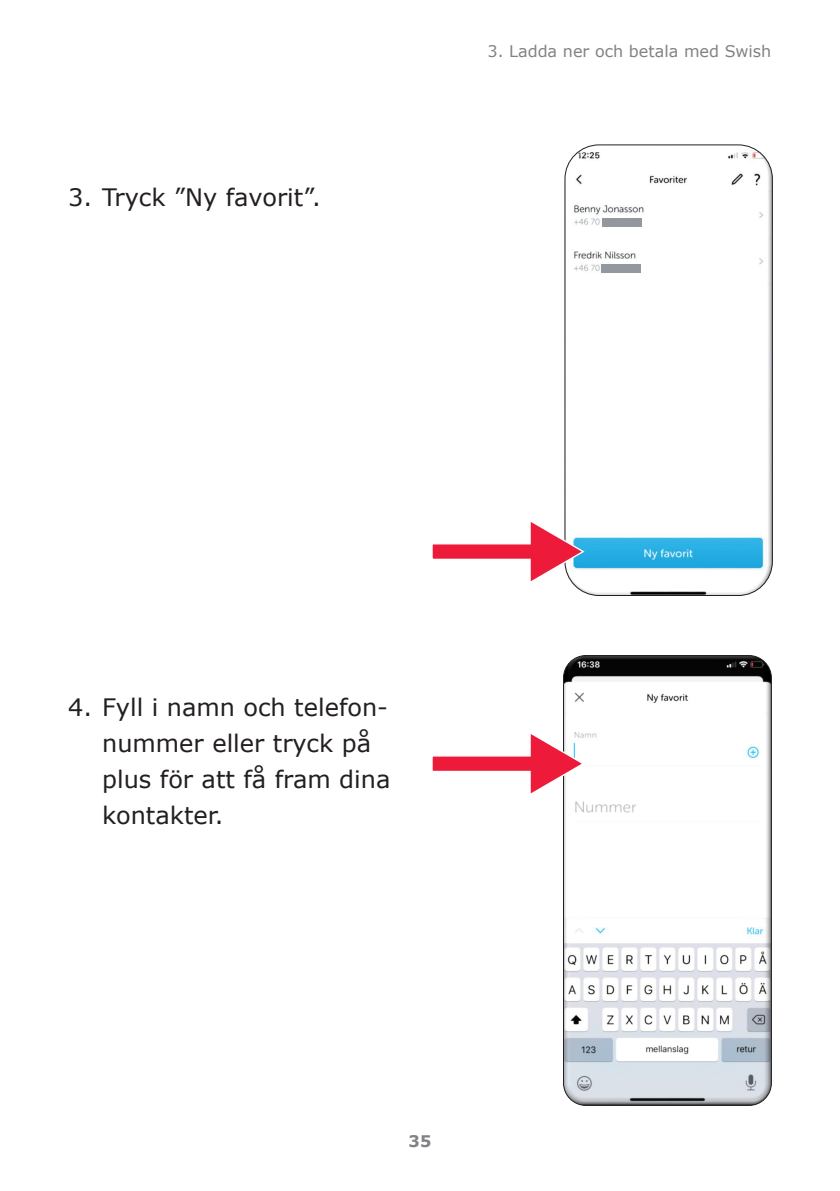
<style>
.page{position:relative;width:840px;height:1191px;background:#fff}
.page>*{position:absolute;margin:0;border:0;box-sizing:border-box;transform-origin:0 0}
.t1{font:24px/36px "Verdana";color:#231f20}
.t2{font:16px "Verdana";color:#808285}
.t3{font:700 16px "Verdana";color:#808285}
</style>
<div class="page">
<img style="left:566px;top:145px;width:206px;height:450px">
<div style="left:602px;top:218px;width:39px;height:8px;background:#93989e"></div>
<div style="left:601px;top:264px;width:39px;height:8px;background:#93989e"></div>
<div style="left:564px;top:144px;width:208px;height:452px;border:1px solid #231f20;border-radius:34px"></div>
<img style="left:564px;top:655px;width:207px;height:450px">
<div style="left:562px;top:655px;width:209px;height:451px;border:1px solid #231f20;border-radius:23px"></div>
<svg style="left:432px;top:518px;width:153px;height:67px"></svg>
<svg style="left:432px;top:730px;width:153px;height:67px"></svg>
<p class="t1" style="left:68px;top:178px;width:254px">3. Tryck ”Ny favorit”.</p>
<p class="t2" style="left:487px;top:40px;width:285px">3. Ladda ner och betala med Swish</p>
<p class="t1" style="left:102px;top:689px;width:290px;text-indent:-34px">4. Fyll i namn och telefon&shy;nummer eller tryck på plus för att få fram dina kontakter.</p>
<p class="t3" style="left:408px;top:1129px;width:24px">35</p>
</div>
